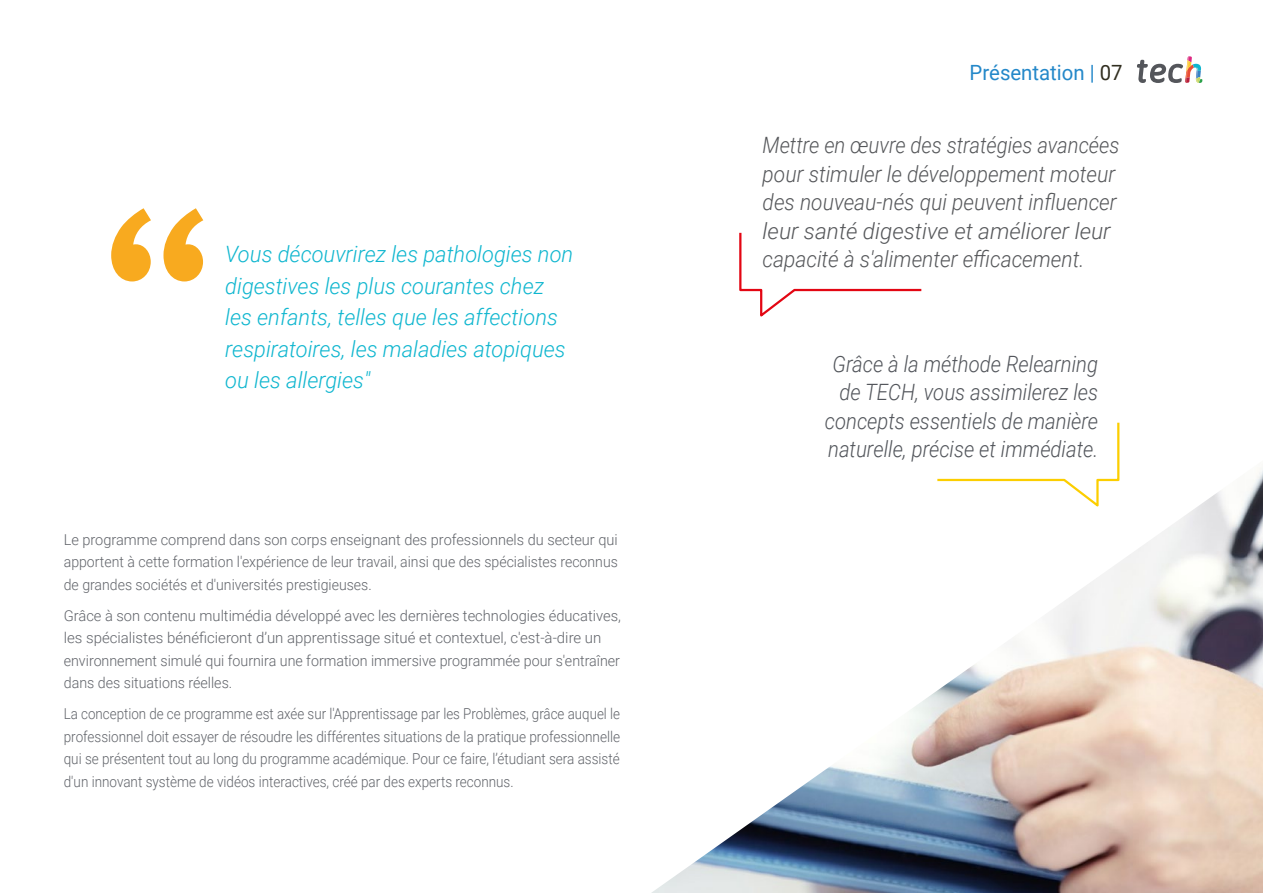
<style>
.page{position:relative;width:1263px;height:893px;background:#fff}
.page>*{position:absolute;margin:0;border:0;box-sizing:border-box;transform-origin:0 0}
.t1{font:italic 300 22.5px/28.5px "Roboto";color:#55575a;scale:.9 1}
.t2{font:italic 300 22.5px/31.5px "Roboto";color:#0fb6cf}
.t3{font:italic 300 22.5px/28.5px "Roboto";color:#52555b;text-align:right;scale:.9 1}
.t4{font:21px "Roboto";color:#2488c9}
.t5{font:300 15px/22.5px "Roboto";color:#61646a;text-align:justify}
.t6{font:300 15px/22.5px "Roboto";color:#61646a;text-align:justify;scale:.89 1}
.s1{color:#2287c9}
.s2{color:#312e20}
</style>
<div class="page">
<svg style="left:111px;top:208px;width:92px;height:73px"></svg>
<svg style="left:1117px;top:422px;width:3px;height:38px"></svg>
<img style="left:651px;top:460px;width:612px;height:433px">
<svg style="left:1137px;top:56px;width:65px;height:27px"></svg>
<svg style="left:739px;top:232px;width:183px;height:85px"></svg>
<h1 class="t2" style="left:225px;top:238px;width:350px">Vous découvrirez les pathologies non digestives les plus courantes chez les enfants, telles que les affections respiratoires, les maladies atopiques ou les allergies"</h1>
<p class="t5" style="left:64px;top:527px;width:556px">Le programme comprend dans son corps enseignant des professionnels du secteur qui apportent à cette formation l'expérience de leur travail, ainsi que des spécialistes reconnus de grandes sociétés et d'universités prestigieuses.</p>
<p class="t5" style="left:64px;top:603px;width:559px;text-align:left">Grâce à son contenu multimédia développé avec les dernières technologies éducatives, les spécialistes bénéficieront d’un apprentissage situé et contextuel, c'est-à-dire un environnement simulé qui fournira une formation immersive programmée pour s'entraîner dans des situations réelles.</p>
<p class="t6" style="left:64px;top:702px;width:627px">La conception de ce programme est axée sur l'Apprentissage par les Problèmes, grâce auquel le professionnel doit essayer de résoudre les différentes situations de la pratique professionnelle qui se présentent tout au long du programme académique. Pour ce faire, l’étudiant sera assisté d'un innovant système de vidéos interactives, créé par des experts reconnus.</p>
<h2 class="t4" style="left:970px;top:57px;width:155px">Présentation <span class="s1">|</span> <span class="s2">07</span></h2>
<h1 class="t1" style="left:763px;top:130px;width:398px">Mettre en œuvre des stratégies avancées pour stimuler le développement moteur des nouveau-nés qui peuvent influencer leur santé digestive et améliorer leur capacité à s'alimenter efficacement.</h1>
<h1 class="t3" style="left:825px;top:349px;width:305px">Grâce à la méthode Relearning de TECH, vous assimilerez les concepts essentiels de manière naturelle, précise et immédiate.</h1>
</div>
